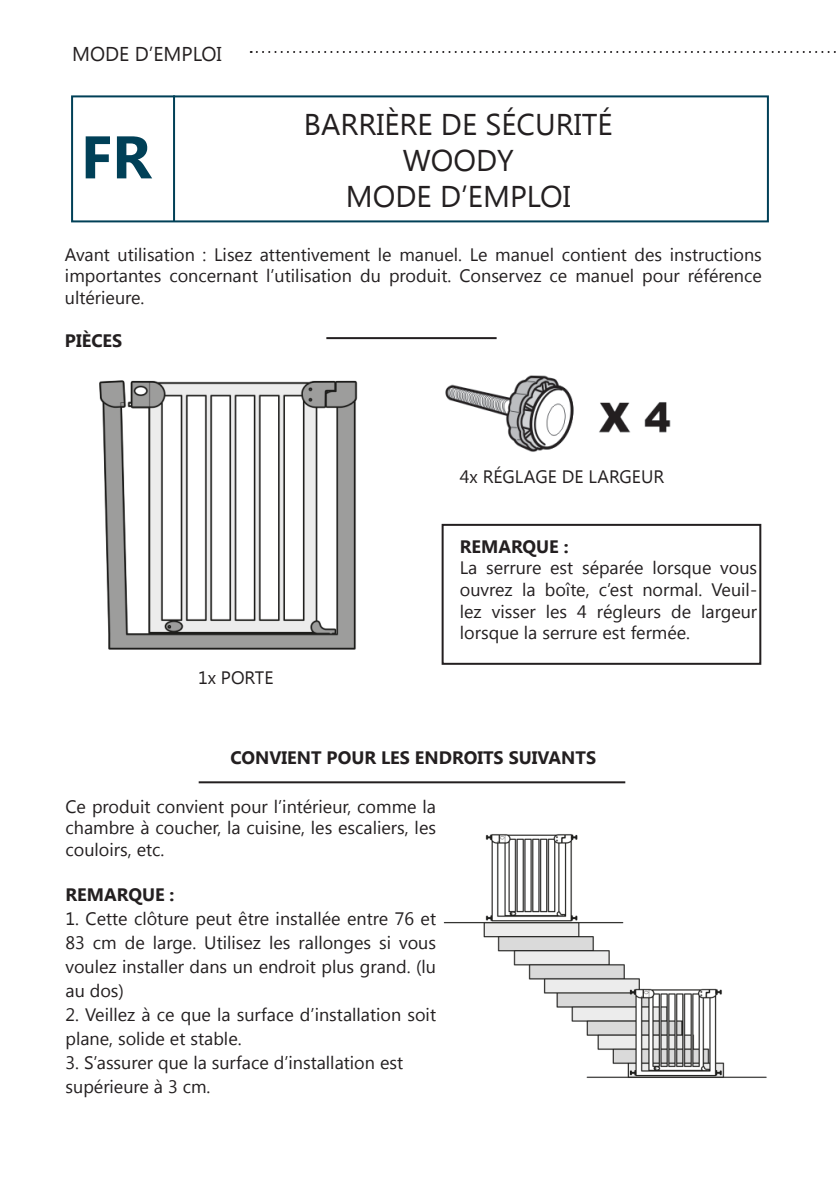
<style>
.page{position:relative;width:840px;height:1191px;background:#fff}
.page>*{position:absolute;margin:0;border:0;box-sizing:border-box;transform-origin:0 0}
.t1{font:700 60px "Segoe UI";color:#004057}
.t2{font:30px "Segoe UI";color:#231f20}
.t3{font:20px "Segoe UI";color:#231f20}
.t4{font:18px/21.6px "Segoe UI";color:#231f20;text-align:justify}
.t5{font:700 18px "Segoe UI";color:#231f20}
</style>
<div class="page">
<svg style="left:250px;top:51px;width:586px;height:2px"></svg>
<div style="left:71px;top:95px;width:697px;height:127px;border:2px solid #004057"></div>
<hr style="left:173px;top:95px;width:2px;height:126px;background:#004057">
<hr style="left:326px;top:337px;width:170px;height:2px;background:#231f20">
<hr style="left:198px;top:781px;width:427px;height:2px;background:#231f20">
<img style="left:99px;top:380px;width:259px;height:270px">
<img style="left:445px;top:375px;width:226px;height:77px">
<div style="left:441px;top:524px;width:319px;height:141px;border:2px solid #231f20"></div>
<img style="left:443px;top:834px;width:324px;height:244px">
<p class="t3" style="left:72px;top:40px;width:151px">MODE D’EMPLOI</p>
<p class="t2" style="left:304px;top:104px;width:310px">BARRIÈRE DE SÉCURITÉ</p>
<p class="t2" style="left:402px;top:140px;width:112px">WOODY</p>
<p class="t2" style="left:346px;top:176px;width:226px">MODE D’EMPLOI</p>
<p class="t4" style="left:65px;top:243px;width:698px">Avant utilisation : Lisez attentivement le manuel. Le manuel contient des instructions importantes concernant l’utilisation du produit. Conservez ce manuel pour référence ultérieure.</p>
<p class="t5" style="left:65px;top:328px;width:59px">PIÈCES</p>
<p class="t1" style="left:81px;top:114px;width:72px">FR</p>
<p class="t4" style="left:459px;top:465px;width:206px">4x RÉGLAGE DE LARGEUR</p>
<p class="t4" style="left:198px;top:666px;width:77px">1x PORTE</p>
<p class="t5" style="left:459px;top:533px;width:110px">REMARQUE :</p>
<p class="t4" style="left:459px;top:556px;width:299px">La serrure est séparée lorsque vous ouvrez la boîte, c’est normal. Veuil&shy;lez visser les 4 régleurs de largeur lorsque la serrure est fermée.</p>
<p class="t5" style="left:230px;top:744px;width:367px">CONVIENT POUR LES ENDROITS SUIVANTS</p>
<p class="t4" style="left:65px;top:794px;width:372px">Ce produit convient pour l’intérieur, comme la chambre à coucher, la cuisine, les escaliers, les couloirs, etc.</p>
<p class="t5" style="left:65px;top:882px;width:110px">REMARQUE :</p>
<p class="t4" style="left:65px;top:906px;width:372px;line-height:24px">1. Cette clôture peut être installée entre 76 et 83 cm de large. Utilisez les rallonges si vous voulez installer dans un endroit plus grand. (lu au dos)</p>
<p class="t4" style="left:65px;top:1002px;width:372px;line-height:24px">2. Veillez à ce que la surface d’installation soit plane, solide et stable.</p>
<p class="t4" style="left:65px;top:1051px;width:339px">3. S’assurer que la surface d’installation est</p>
<p class="t4" style="left:65px;top:1075px;width:146px">supérieure à 3 cm.</p>
</div>
